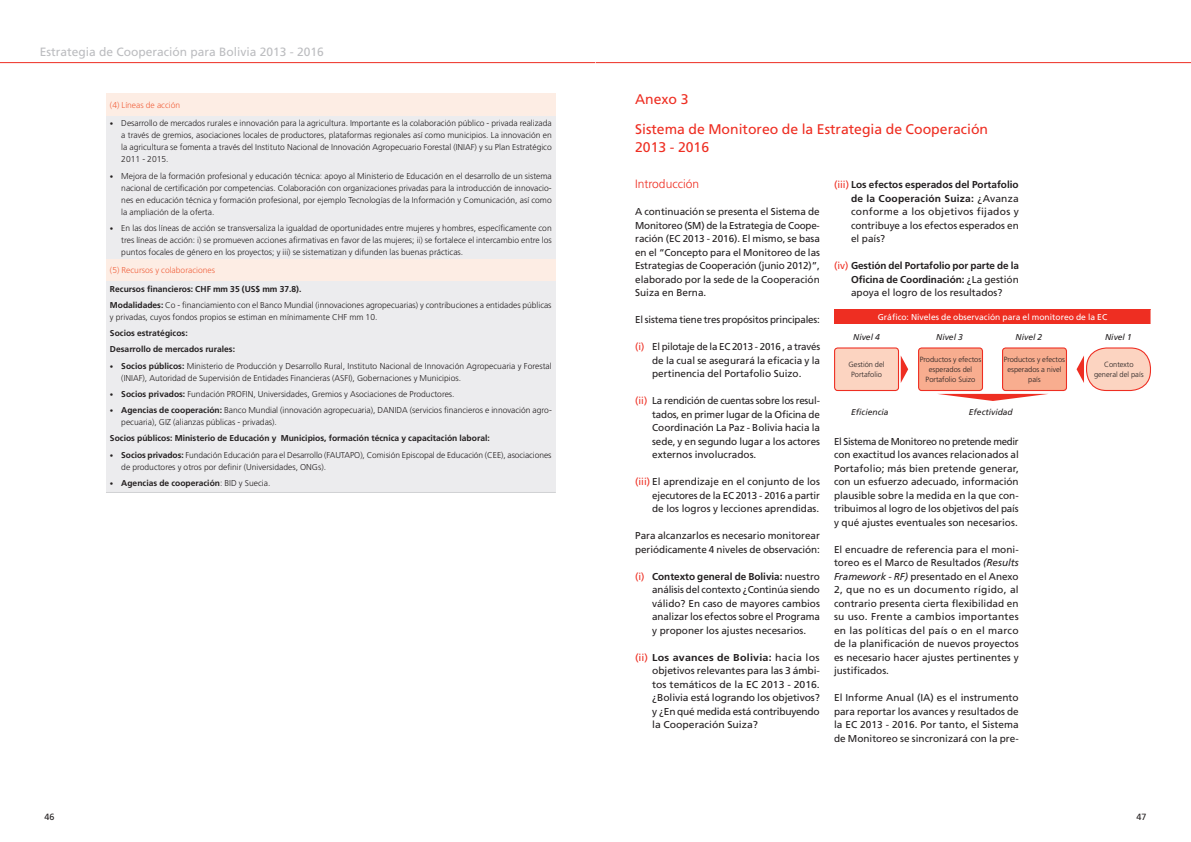
<style>
.page{position:relative;width:1191px;height:842px;background:#fff}
.page>*{position:absolute;margin:0;border:0;box-sizing:border-box;transform-origin:0 0}
.t1{font:14px/30px "Frutiger LT Std";color:#ee2e22}
.t2{font:12px "Frutiger LT Std";color:#bcbdc0}
.t3{font:300 12px "Frutiger LT Std";color:#ee2e22}
.t4{font:10px/13.5px "Frutiger LT Std";color:#231f20;text-align:justify}
.t5{font:10px/13.5px "Frutiger LT Std";color:#231f20;text-align:justify;scale:1.07 1}
.t6{font:700 10px/13.5px "Frutiger LT Std";letter-spacing:-.005em;color:#231f20;text-align:justify}
.t7{font:10px "Frutiger LT Std";letter-spacing:-.02em;color:#231f20}
.t8{font:9px "Frutiger LT Std";color:#231f20}
.t9{font:300 8.5px/12px "Frutiger LT Std";color:#231f20}
.t10{font:700 8.5px/16.3px "Frutiger LT Std";color:#231f20}
.t11{font:8.5px "Frutiger LT Std";color:#fff}
.t12{font:italic 8.5px "Frutiger LT Std";color:#231f20}
.t13{font:300 8.5px "Frutiger LT Std";color:#f1633f}
.t14{font:300 7.5px/10px "Frutiger LT Std";color:#231f20;text-align:center}
.s1{font-size:7px}
.s2{font-weight:700}
.s3{font-weight:700;font-size:7px}
.s4{font-weight:300}
.s5{color:#ee2e22}
.s6{font-weight:400;color:#ee2e22}
.s7{font-weight:400}
.s8{font-style:italic}
</style>
<div class="page">
<hr style="left:0;top:62px;width:595px;height:1px;background:#ee2e22">
<hr style="left:596px;top:62px;width:595px;height:1px;background:#ee2e22">
<div style="left:106px;top:259px;width:450px;height:22px;background:#fdede4"></div>
<div style="left:106px;top:281px;width:450px;height:211px;background:#ececee"></div>
<hr style="left:106px;top:492px;width:450px;height:1px;background:#d1d2d4">
<div style="left:106px;top:94px;width:450px;height:22px;background:#fdede4"></div>
<div style="left:106px;top:116px;width:450px;height:143px;background:#ececee"></div>
<svg style="left:900px;top:355px;width:8px;height:28px"></svg>
<svg style="left:1076px;top:355px;width:8px;height:28px"></svg>
<svg style="left:938px;top:394px;width:109px;height:7px"></svg>
<div style="left:834px;top:348px;width:64px;height:42px;background:#fcd4c1;border-radius:3px"></div>
<div style="left:834px;top:347px;width:65px;height:44px;border:1px solid #ee2e22;border-radius:3px"></div>
<div style="left:918px;top:348px;width:64px;height:42px;background:#f8ad8f;border-radius:3px"></div>
<div style="left:918px;top:347px;width:65px;height:44px;border:1px solid #ee2e22;border-radius:3px"></div>
<div style="left:1002px;top:348px;width:64px;height:42px;background:#f8ad8f;border-radius:3px"></div>
<div style="left:1002px;top:347px;width:65px;height:44px;border:1px solid #ee2e22;border-radius:3px"></div>
<div style="left:1086px;top:348px;width:64px;height:42px;background:#fcd4c1;border-radius:20px"></div>
<div style="left:1086px;top:347px;width:65px;height:44px;border:1px solid #ee2e22;border-radius:20px"></div>
<div style="left:834px;top:310px;width:317px;height:14px;background:#ee2e22"></div>
<svg style="left:1150px;top:310px;width:1px;height:14px"></svg>
<h2 class="t2" style="left:40px;top:44px;width:286px">Estrategia de Cooperación para Bolivia 2013 - 2016</h2>
<p class="t13" style="left:110px;top:100px;width:72px">(4) Líneas de acción</p>
<p class="t9" style="left:121px;top:117px;width:432px;text-align:justify;text-indent:-11px"><span class="s1">•</span> Desarrollo de mercados rurales e innovación para la agricultura. Importante es la colaboración público - privada realizada a través de gremios, asociaciones locales de productores, plataformas regionales así como municipios. La innovación en la agricultura se fomenta a través del Instituto Nacional de Innovación Agropecuario Forestal (INIAF) y su Plan Estratégico 2011 - 2015.</p>
<p class="t9" style="left:121px;top:170px;width:432px;text-align:justify;text-indent:-11px"><span class="s1">•</span> Mejora de la formación profesional y educación técnica: apoyo al Ministerio de Educación en el desarrollo de un sistema nacional de certificación por competencias. Colaboración con organizaciones privadas para la introducción de innovacio&shy;nes en educación técnica y formación profesional, por ejemplo Tecnologías de la Información y Comunicación, así como la ampliación de la oferta.</p>
<p class="t9" style="left:121px;top:222px;width:432px;text-align:justify;text-indent:-11px"><span class="s1">•</span> En las dos líneas de acción se transversaliza la igualdad de oportunidades entre mujeres y hombres, específicamente con tres líneas de acción: i) se promueven acciones afirmativas en favor de las mujeres; ii) se fortalece el intercambio entre los puntos focales de género en los proyectos; y iii) se sistematizan y difunden las buenas prácticas.</p>
<p class="t13" style="left:110px;top:265px;width:107px">(5) Recursos y colaboraciones</p>
<p class="t9" style="left:110px;top:281px;width:443px;line-height:16.3px"><span class="s2">Recursos financieros: CHF mm 35 (US$ mm 37.8).<br>Modalidades:</span> Co - financiamiento con el Banco Mundial (innovaciones agropecuarias) y contribuciones a entidades públicas</p>
<p class="t9" style="left:110px;top:311px;width:269px">y privadas, cuyos fondos propios se estiman en mínimamente CHF mm 10.</p>
<p class="t10" style="left:110px;top:325px;width:127px">Socios estratégicos:<br>Desarrollo de mercados rurales:</p>
<p class="t9" style="left:121px;top:360px;width:432px;text-indent:-11px"><span class="s3">•</span> <span class="s2">Socios públicos:</span> Ministerio de Producción y Desarrollo Rural, Instituto Nacional de Innovación Agropecuaria y Forestal (INIAF), Autoridad de Supervisión de Entidades Financieras (ASFI), Gobernaciones y Municipios.</p>
<p class="t9" style="left:110px;top:388px;width:346px"><span class="s3">•</span> <span class="s2">Socios privados:</span> Fundación PROFIN, Universidades, Gremios y Asociaciones de Productores.</p>
<p class="t9" style="left:121px;top:404px;width:432px;text-indent:-11px"><span class="s3">•</span> <span class="s2">Agencias de cooperación:</span> Banco Mundial (innovación agropecuaria), DANIDA (servicios financieros e innovación agro&shy;pecuaria), GIZ (alianzas públicas - privadas).</p>
<p class="t10" style="left:110px;top:430px;width:381px">Socios públicos: Ministerio de Educación y Municipios, formación técnica y capacitación laboral:</p>
<p class="t9" style="left:121px;top:449px;width:431px;text-indent:-11px"><span class="s3">•</span> <span class="s2">Socios privados:</span> Fundación Educación para el Desarrollo (FAUTAPO), Comisión Episcopal de Educación (CEE), asociaciones de productores y otros por definir (Universidades, ONGs).</p>
<p class="t10" style="left:110px;top:475px;width:162px"><span class="s1">•</span> Agencias de cooperación<span class="s4">: BID y Suecia.</span></p>
<h1 class="t1" style="left:635px;top:84px;width:354px">Anexo 3<br>Sistema de Monitoreo de la Estrategia de Cooperación</h1>
<h1 class="t1" style="left:635px;top:132px;width:75px">2013 - 2016</h1>
<h2 class="t3" style="left:635px;top:177px;width:65px">Introducción</h2>
<p class="t4" style="left:635px;top:205px;width:186px">A continuación se presenta el Sistema de Monitoreo (SM) de la Estrategia de Coope&shy;ración (EC 2013 - 2016). El mismo, se basa en el “Concepto para el Monitoreo de las Estrategias de Cooperación (junio 2012)”, elaborado por la sede de la Cooperación Suiza en Berna.</p>
<p class="t7" style="left:635px;top:314px;width:186px">El sistema tiene tres propósitos principales:</p>
<p class="t4" style="left:652px;top:340px;width:169px;text-indent:-17px"><span class="s5">(i)</span> El pilotaje de la EC 2013 - 2016 , a través de la cual se asegurará la eficacia y la pertinencia del Portafolio Suizo.</p>
<p class="t4" style="left:652px;top:394px;width:169px;text-indent:-17px"><span class="s5">(ii)</span> La rendición de cuentas sobre los resul&shy;tados, en primer lugar de la Oficina de Coordinación La Paz - Bolivia hacia la sede, y en segundo lugar a los actores externos involucrados.</p>
<p class="t4" style="left:652px;top:475px;width:169px;text-indent:-17px"><span class="s5">(iii)</span> El aprendizaje en el conjunto de los ejecutores de la EC 2013 - 2016 a partir de los logros y lecciones aprendidas.</p>
<p class="t4" style="left:635px;top:529px;width:186px">Para alcanzarlos es necesario monitorear periódicamente 4 niveles de observación:</p>
<p class="t4" style="left:652px;top:569px;width:169px;text-indent:-17px"><span class="s5">(i)</span> <span class="s2">Contexto general de Bolivia:</span> nuestro análisis del contexto ¿Continúa siendo válido? En caso de mayores cambios analizar los efectos sobre el Programa y proponer los ajustes necesarios.</p>
<p class="t5" style="left:652px;top:650px;width:158px;text-indent:-17px"><span class="s5">(ii)</span> <span class="s2">Los avances de Bolivia:</span> hacia los objetivos relevantes para las 3 ámbi&shy;tos temáticos de la EC 2013 - 2016. ¿Bolivia está logrando los objetivos? y ¿En qué medida está contribuyendo la Cooperación Suiza?</p>
<p class="t4" style="left:851px;top:178px;width:169px;text-indent:-17px"><span class="s5">(iii)</span> <span class="s2">Los efectos esperados del Portafolio de la Cooperación Suiza:</span> ¿Avanza conforme a los objetivos fijados y contribuye a los efectos esperados en el país?</p>
<p class="t6" style="left:851px;top:259px;width:169px;text-indent:-17px"><span class="s6">(iv)</span> Gestión del Portafolio por parte de la Oficina de Coordinación: <span class="s7">¿La gestión apoya el logro de los resultados?</span></p>
<p class="t11" style="left:878px;top:312px;width:231px">Gráfico: Niveles de observación para el monitoreo de la EC</p>
<p class="t12" style="left:853px;top:332px;width:28px">Nivel 4</p>
<p class="t14" style="left:848px;top:360px;width:38px">Gestión del<br>Portafolio</p>
<p class="t14" style="left:919px;top:355px;width:63px">Productos y efectos esperados del<br>Portafolio Suizo</p>
<p class="t14" style="left:1003px;top:355px;width:63px">Productos y efectos esperados a nivel país</p>
<p class="t14" style="left:1094px;top:360px;width:51px">Contexto general del país</p>
<p class="t12" style="left:936px;top:332px;width:28px">Nivel 3</p>
<p class="t12" style="left:1015px;top:332px;width:28px">Nivel 2</p>
<p class="t12" style="left:1105px;top:332px;width:28px">Nivel 1</p>
<p class="t12" style="left:851px;top:408px;width:39px">Eficiencia</p>
<p class="t12" style="left:969px;top:408px;width:45px">Efectividad</p>
<p class="t4" style="left:834px;top:434px;width:186px">El Sistema de Monitoreo no pretende medir con exactitud los avances relacionados al Portafolio; más bien pretende generar, con un esfuerzo adecuado, información plausible sobre la medida en la que con&shy;tribuimos al logro de los objetivos del país y qué ajustes eventuales son necesarios.</p>
<p class="t4" style="left:834px;top:542px;width:186px">El encuadre de referencia para el moni&shy;toreo es el Marco de Resultados <span class="s8">(Results Framework - RF)</span> presentado en el Anexo 2, que no es un documento rígido, al contrario presenta cierta flexibilidad en su uso. Frente a cambios importantes en las políticas del país o en el marco de la planificación de nuevos proyectos es necesario hacer ajustes pertinentes y justificados.</p>
<p class="t4" style="left:834px;top:691px;width:186px">El Informe Anual (IA) es el instrumento para reportar los avances y resultados de la EC 2013 - 2016. Por tanto, el Sistema de Monitoreo se sincronizará con la pre-</p>
<p class="t8" style="left:45px;top:811px;width:12px">46</p>
<p class="t8" style="left:1136px;top:811px;width:12px">47</p>
</div>
